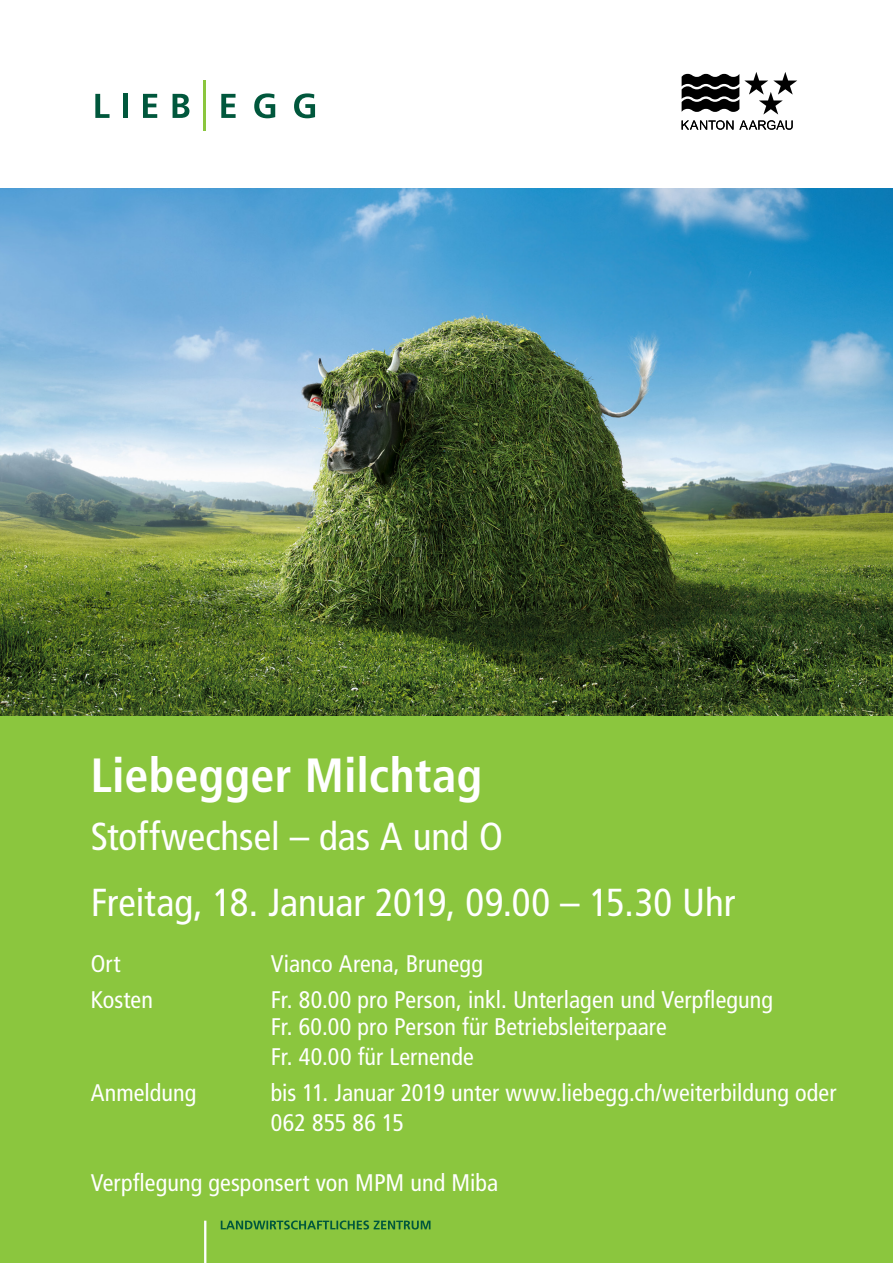
<style>
.page{position:relative;width:893px;height:1263px;background:#fff}
.page>*{position:absolute;margin:0;border:0;box-sizing:border-box;transform-origin:0 0}
.t1{font:700 condensed 48px "Frutiger LT Std";color:#fff}
.t2{font:condensed 39px "Frutiger LT Std";color:#fff}
.t3{font:condensed 24px/27px "Frutiger LT Std";letter-spacing:.005em;color:#fff}
</style>
<div class="page">
<div style="left:0;top:663px;width:893px;height:600px;background:#8bc63e"></div>
<img style="left:0;top:189px;width:893px;height:526px">
<svg style="left:95px;top:94px;width:15px;height:24px"></svg>
<hr style="left:123px;top:94px;width:4px;height:24px;background:#00573c">
<svg style="left:143px;top:94px;width:14px;height:24px"></svg>
<svg style="left:173px;top:94px;width:16px;height:24px"></svg>
<svg style="left:221px;top:94px;width:15px;height:24px"></svg>
<svg style="left:254px;top:93px;width:21px;height:25px"></svg>
<svg style="left:294px;top:93px;width:21px;height:25px"></svg>
<hr style="left:204px;top:81px;width:2px;height:50px;background:#8bc63e">
<svg style="left:682px;top:72px;width:115px;height:58px"></svg>
<svg style="left:221px;top:1220px;width:209px;height:9px"></svg>
<hr style="left:204px;top:1221px;width:2px;height:42px;background:#fff">
<p class="t1" style="left:91px;top:747px;width:393px">Liebegger Milchtag</p>
<p class="t2" style="left:91px;top:814px;width:414px">Stoffwechsel – das A und O</p>
<p class="t2" style="left:91px;top:880px;width:646px">Freitag, 18. Januar 2019, 09.00 – 15.30 Uhr</p>
<p class="t3" style="left:91px;top:950px;width:31px">Ort</p>
<p class="t3" style="left:271px;top:950px;width:214px">Vianco Arena, Brunegg</p>
<p class="t3" style="left:91px;top:986px;width:64px">Kosten</p>
<p class="t3" style="left:271px;top:986px;width:504px">Fr. 80.00 pro Person, inkl. Unterlagen und Verpflegung<br>Fr. 60.00 pro Person für Betriebsleiterpaare</p>
<p class="t3" style="left:271px;top:1043px;width:205px">Fr. 40.00 für Lernende</p>
<p class="t3" style="left:91px;top:1079px;width:107px">Anmeldung</p>
<p class="t3" style="left:271px;top:1077px;width:567px;line-height:30px">bis 11. Januar 2019 unter www.liebegg.ch/weiterbildung oder<br>062 855 86 15</p>
<p class="t3" style="left:91px;top:1169px;width:409px">Verpflegung gesponsert von MPM und Miba</p>
</div>
